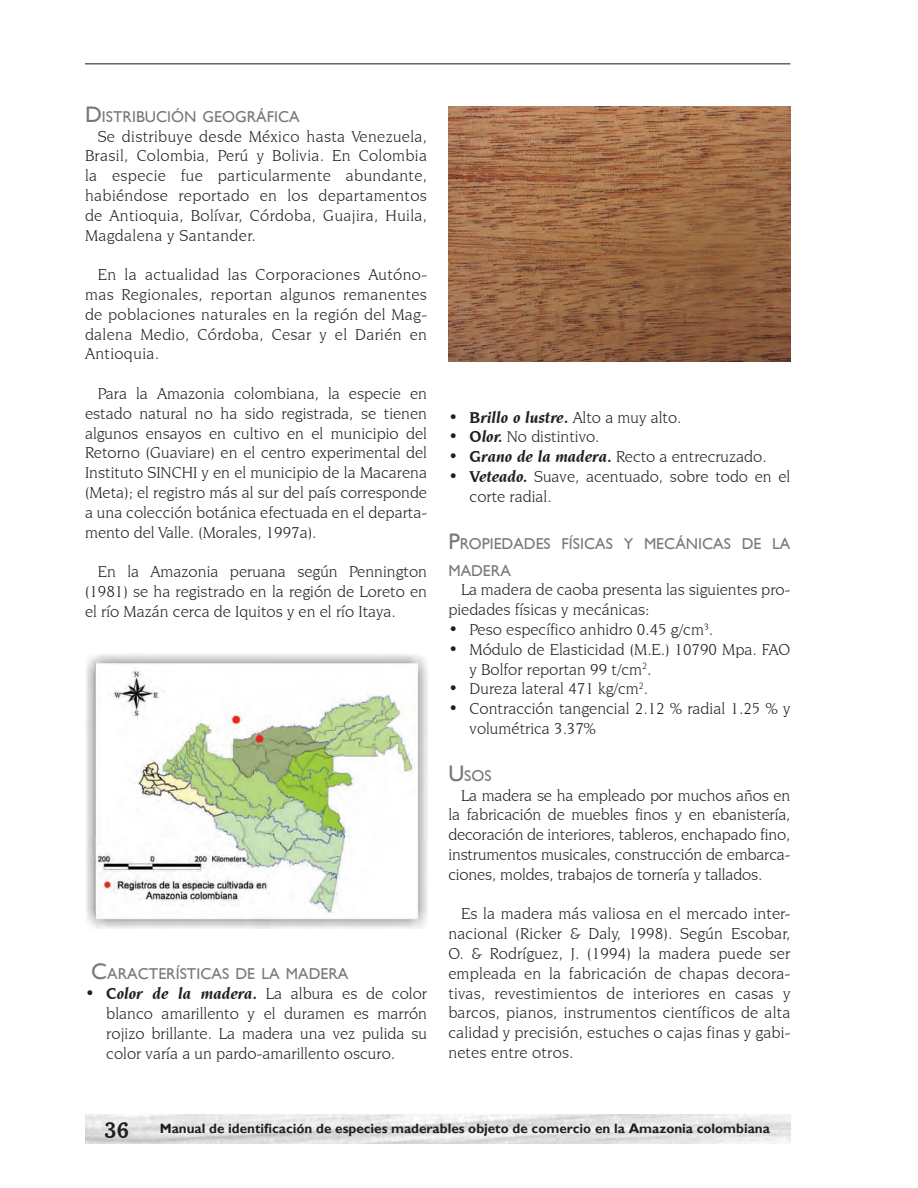
<style>
.page{position:relative;width:918px;height:1188px;background:#fff}
.page>*{position:absolute;margin:0;border:0;box-sizing:border-box;transform-origin:0 0}
.t1{font:22.5px "Cheltenham BT Bold Headline";color:#231f20}
.t2{font:16.5px/19.8px "Novarese IT Cby BT";color:#231f20;text-align:justify}
.t3{font:italic 700 16.5px "Novarese IT Cby BT";color:#231f20}
.t4{font:15.75px/27px "Gill Sans";color:#76787b}
.t5{font:700 13.5px "Gill Sans";color:#231f20}
.s1{font-size:22.5px}
.s2{font-weight:700;font-style:italic}
.s3{font-weight:400;font-style:normal}
</style>
<div class="page">
<hr style="left:85px;top:63px;width:705px;height:2px;background:#636366">
<img style="left:86px;top:654px;width:341px;height:274px">
<img style="left:448px;top:106px;width:342px;height:255px">
<p class="t4" style="left:85px;top:103px;width:216px"><span class="s1">D</span>ISTRIBUCIÓN GEOGRÁFICA</p>
<p class="t2" style="left:85px;top:126px;width:344px;text-indent:13px">Se distribuye desde México hasta Venezuela, Brasil, Colombia, Perú y Bolivia. En Colombia la especie fue particularmente abundante, habiéndose reportado en los departamentos de Antioquia, Bolívar, Córdoba, Guajira, Huila, Magdalena y Santander.</p>
<p class="t2" style="left:85px;top:265px;width:344px;text-indent:13px">En la actualidad las Corporaciones Autóno&shy;mas Regionales, reportan algunos remanentes de poblaciones naturales en la región del Mag&shy;dalena Medio, Córdoba, Cesar y el Darién en Antioquia.</p>
<p class="t2" style="left:85px;top:384px;width:344px;text-indent:13px">Para la Amazonia colombiana, la especie en estado natural no ha sido registrada, se tienen algunos ensayos en cultivo en el municipio del Retorno (Guaviare) en el centro experimental del Instituto SINCHI y en el municipio de la Macarena (Meta); el registro más al sur del país corresponde a una colección botánica efectuada en el departa&shy;mento del Valle. (Morales, 1997a).</p>
<p class="t2" style="left:85px;top:562px;width:344px;text-indent:13px">En la Amazonia peruana según Pennington (1981) se ha registrado en la región de Loreto en el río Mazán cerca de Iquitos y en el río Itaya.</p>
<p class="t4" style="left:91px;top:961px;width:259px"><span class="s1">C</span>ARACTERÍSTICAS DE LA MADERA</p>
<p class="t2" style="left:106px;top:984px;width:322px;text-indent:-21px"><span class="s2">• Color de la madera.</span> La albura es de color blanco amarillento y el duramen es marrón rojizo brillante. La madera una vez pulida su color varía a un pardo-amarillento oscuro.</p>
<p class="t3" style="left:448px;top:407px;width:235px">• Brillo o lustre. <span class="s3">Alto a muy alto.</span></p>
<p class="t2" style="left:448px;top:427px;width:153px"><span class="s2">• Olor.</span> No distintivo.</p>
<p class="t2" style="left:448px;top:447px;width:320px"><span class="s2">• Grano de la madera.</span> Recto a entrecruzado.</p>
<p class="t2" style="left:470px;top:466px;width:322px;text-indent:-21px"><span class="s2">• Veteado.</span> Suave, acentuado, sobre todo en el corte radial.</p>
<p class="t4" style="left:448px;top:530px;width:344px"><span class="s1">P</span>ROPIEDADES FÍSICAS Y MECÁNICAS DE LA<br>MADERA</p>
<p class="t2" style="left:448px;top:580px;width:344px;text-indent:13px">La madera de caoba presenta las siguientes pro&shy;piedades físicas y mecánicas:</p>
<p class="t2" style="left:448px;top:619px;width:266px">• Peso específico anhidro 0.45 g/cm<sup>3</sup>.</p>
<p class="t2" style="left:470px;top:639px;width:322px;text-indent:-21px">• Módulo de Elasticidad (M.E.) 10790 Mpa. FAO y Bolfor reportan 99 t/cm<sup>2</sup>.</p>
<p class="t2" style="left:448px;top:679px;width:201px">• Dureza lateral 471 kg/cm<sup>2</sup>.</p>
<p class="t2" style="left:470px;top:699px;width:322px;text-indent:-21px">• Contracción tangencial 2.12 % radial 1.25 % y volumétrica 3.37%</p>
<p class="t4" style="left:448px;top:762px;width:45px"><span class="s1">U</span>SOS</p>
<p class="t2" style="left:448px;top:785px;width:344px;text-indent:13px">La madera se ha empleado por muchos años en la fabricación de muebles finos y en ebanistería, decoración de interiores, tableros, enchapado fino, instrumentos musicales, construcción de embarca&shy;ciones, moldes, trabajos de tornería y tallados.</p>
<p class="t2" style="left:448px;top:904px;width:344px;text-indent:13px">Es la madera más valiosa en el mercado inter&shy;nacional (Ricker &amp; Daly, 1998). Según Escobar, O. &amp; Rodríguez, J. (1994) la madera puede ser empleada en la fabricación de chapas decora&shy;tivas, revestimientos de interiores en casas y barcos, pianos, instrumentos científicos de alta calidad y precisión, estuches o cajas finas y gabi&shy;netes entre otros.</p>
<h1 class="t1" style="left:105px;top:1116px;width:26px">36</h1>
<p class="t5" style="left:160px;top:1121px;width:612px">Manual de identificación de especies maderables objeto de comercio en la Amazonia colombiana</p>
</div>
